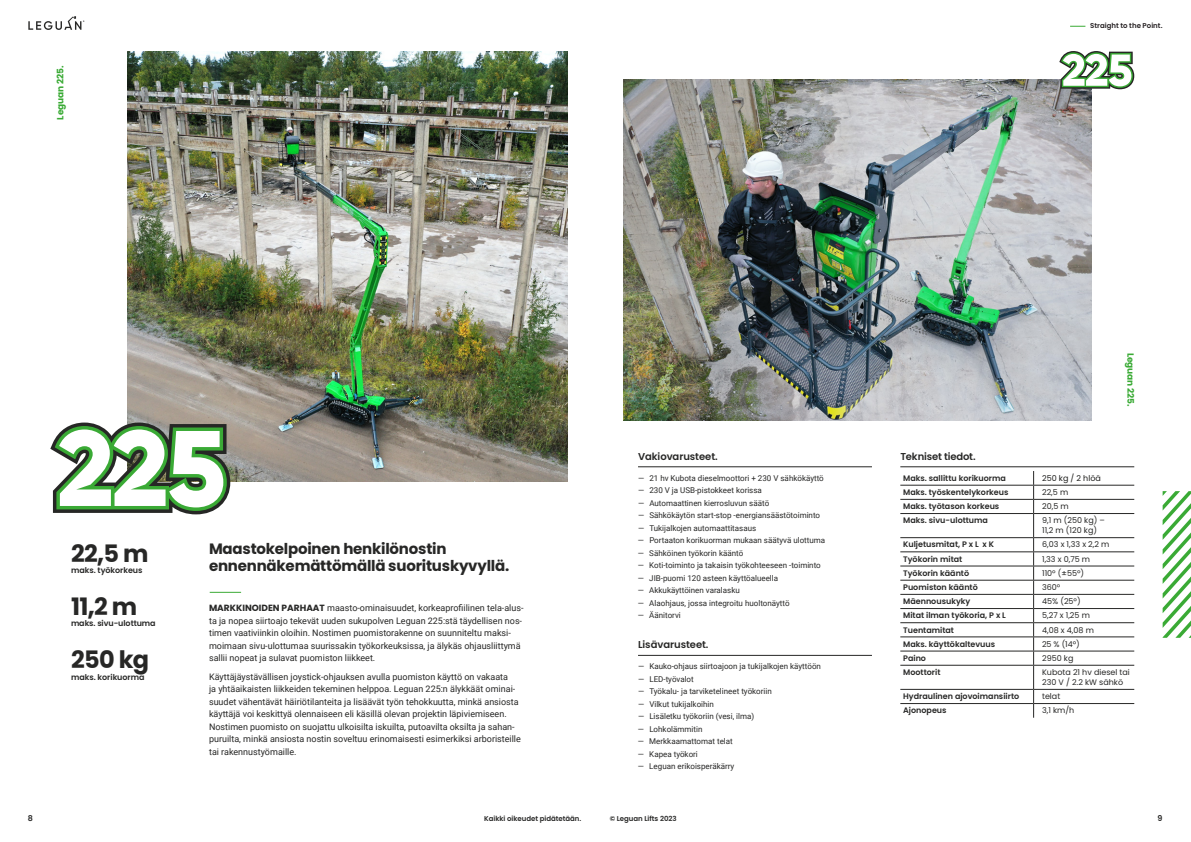
<style>
.page{position:relative;width:1191px;height:842px;background:#fff}
.page>*{position:absolute;margin:0;border:0;box-sizing:border-box;transform-origin:0 0}
.t1{font:700 24px "Poppins";letter-spacing:-.025em;color:#272726}
.t2{font:700 15px/16.2px "Poppins";letter-spacing:-.015em;color:#272726}
.t3{font:600 10px "Poppins";letter-spacing:-.005em;color:#272726}
.t4{font:9px/12.5px "Roboto";color:#272726}
.t5{font:700 9px "Poppins";letter-spacing:-.005em;color:#3aaa35}
.t6{font:8px "Roboto";color:#272726}
.t7{font:600 8px "Poppins";color:#272726}
.t8{font:8px/10px "Poppins";color:#272726}
.t9{font:8px "Poppins";color:#1d1d1b}
.t10{font:600 7px "Poppins";letter-spacing:-.005em;color:#272726}
.t11{font:600 7px "Poppins";color:#252022}
.s1{font-family:"Poppins";font-weight:700}
</style>
<div class="page">
<img style="left:624px;top:79px;width:467px;height:342px">
<svg style="left:1070px;top:26px;width:15px;height:1px"></svg>
<svg style="left:28px;top:16px;width:56px;height:14px"></svg>
<img style="left:128px;top:51px;width:439px;height:431px">
<hr style="left:210px;top:592px;width:31px;height:1px;background:#3aaa35">
<hr style="left:900px;top:466px;width:234px;height:1px;background:#272726">
<hr style="left:900px;top:485px;width:133px;height:1px;background:#272726">
<hr style="left:1033px;top:485px;width:101px;height:1px;background:#272726">
<hr style="left:900px;top:499px;width:133px;height:1px;background:#272726">
<hr style="left:1033px;top:499px;width:101px;height:1px;background:#272726">
<hr style="left:900px;top:513px;width:133px;height:1px;background:#272726">
<hr style="left:1033px;top:513px;width:101px;height:1px;background:#272726">
<hr style="left:900px;top:537px;width:133px;height:1px;background:#272726">
<hr style="left:1033px;top:537px;width:101px;height:1px;background:#272726">
<hr style="left:900px;top:551px;width:133px;height:1px;background:#272726">
<hr style="left:1033px;top:551px;width:101px;height:1px;background:#272726">
<hr style="left:900px;top:566px;width:133px;height:1px;background:#272726">
<hr style="left:1033px;top:566px;width:101px;height:1px;background:#272726">
<hr style="left:900px;top:580px;width:133px;height:1px;background:#272726">
<hr style="left:1033px;top:580px;width:101px;height:1px;background:#272726">
<hr style="left:900px;top:594px;width:133px;height:1px;background:#272726">
<hr style="left:1033px;top:594px;width:101px;height:1px;background:#272726">
<hr style="left:900px;top:608px;width:133px;height:1px;background:#272726">
<hr style="left:1033px;top:608px;width:101px;height:1px;background:#272726">
<hr style="left:900px;top:622px;width:133px;height:1px;background:#272726">
<hr style="left:1033px;top:622px;width:101px;height:1px;background:#272726">
<hr style="left:900px;top:636px;width:133px;height:1px;background:#272726">
<hr style="left:1033px;top:636px;width:101px;height:1px;background:#272726">
<hr style="left:900px;top:651px;width:133px;height:1px;background:#272726">
<hr style="left:1033px;top:651px;width:101px;height:1px;background:#272726">
<hr style="left:900px;top:665px;width:133px;height:1px;background:#272726">
<hr style="left:900px;top:689px;width:133px;height:1px;background:#272726">
<hr style="left:900px;top:703px;width:133px;height:1px;background:#272726">
<svg style="left:1033px;top:471px;width:1px;height:247px"></svg>
<hr style="left:1033px;top:665px;width:101px;height:1px;background:#272726">
<hr style="left:1033px;top:689px;width:101px;height:1px;background:#272726">
<hr style="left:1033px;top:703px;width:101px;height:1px;background:#272726">
<svg style="left:50px;top:423px;width:180px;height:91px"></svg>
<svg style="left:1059px;top:51px;width:75px;height:38px"></svg>
<svg style="left:1162px;top:491px;width:29px;height:147px"></svg>
<hr style="left:638px;top:466px;width:234px;height:1px;background:#272726">
<hr style="left:638px;top:655px;width:234px;height:1px;background:#272726">
<p class="t5" style="left:55px;top:120px;width:56px;rotate:-90deg">Leguan 225.</p>
<p class="t11" style="left:1090px;top:22px;width:74px">Straight to the Point.</p>
<h1 class="t1" style="left:71px;top:539px;width:79px">22,5 m</h1>
<h1 class="t1" style="left:71px;top:593px;width:68px">11,2 m</h1>
<h1 class="t1" style="left:71px;top:646px;width:80px">250 kg</h1>
<p class="t7" style="left:71px;top:565px;width:73px">maks. työkorkeus</p>
<p class="t7" style="left:71px;top:619px;width:86px">maks. sivu-ulottuma</p>
<p class="t7" style="left:71px;top:672px;width:75px">maks. korikuorma</p>
<h2 class="t2" style="left:209px;top:541px;width:302px">Maastokelpoinen henkilönostin ennennäkemättömällä suorituskyvyllä.</h2>
<p class="t4" style="left:209px;top:601px;width:316px"><span class="s1">MARKKINOIDEN PARHAAT</span> maasto-ominaisuudet, korkeaprofiilinen tela-alus&shy;ta ja nopea siirtoajo tekevät uuden sukupolven Leguan 225:stä täydellisen nos&shy;timen vaativiinkin oloihin. Nostimen puomistorakenne on suunniteltu maksi&shy;moimaan sivu-ulottumaa suurissakin työkorkeuksissa, ja älykäs ohjausliittymä sallii nopeat ja sulavat puomiston liikkeet.</p>
<p class="t4" style="left:209px;top:670px;width:313px">Käyttäjäystävällisen joystick-ohjauksen avulla puomiston käyttö on vakaata<br>ja yhtäaikaisten liikkeiden tekeminen helppoa. Leguan 225:n älykkäät ominai&shy;suudet vähentävät häiriötilanteita ja lisäävät työn tehokkuutta, minkä ansiosta käyttäjä voi keskittyä olennaiseen eli käsillä olevan projektin läpiviemiseen.<br>Nostimen puomisto on suojattu ulkoisilta iskuilta, putoavilta oksilta ja sahan&shy;puruilta, minkä ansiosta nostin soveltuu erinomaisesti esimerkiksi arboristeille tai rakennustyömaille.</p>
<p class="t7" style="left:28px;top:813px;width:7px">8</p>
<p class="t10" style="left:484px;top:814px;width:98px">Kaikki oikeudet pidätetään.</p>
<p class="t3" style="left:638px;top:450px;width:81px">Vakiovarusteet.</p>
<p class="t6" style="left:638px;top:472px;width:187px">— 21 hv Kubota dieselmoottori + 230 V sähkökäyttö</p>
<p class="t6" style="left:638px;top:485px;width:125px">— 230 V ja USB-pistokkeet korissa</p>
<p class="t6" style="left:638px;top:497px;width:133px">— Automaattinen kierrosluvun säätö</p>
<p class="t6" style="left:638px;top:510px;width:184px">— Sähkökäytön start-stop -energiansäästötoiminto</p>
<p class="t6" style="left:638px;top:522px;width:120px">— Tukijalkojen automaattitasaus</p>
<p class="t6" style="left:638px;top:535px;width:189px">— Portaaton korikuorman mukaan säätyvä ulottuma</p>
<p class="t6" style="left:638px;top:547px;width:107px">— Sähköinen työkorin kääntö</p>
<p class="t6" style="left:638px;top:560px;width:184px">— Koti-toiminto ja takaisin työkohteeseen -toiminto</p>
<p class="t6" style="left:638px;top:572px;width:142px">— JIB-puomi 120 asteen käyttöalueella</p>
<p class="t6" style="left:638px;top:585px;width:103px">— Akkukäyttöinen varalasku</p>
<p class="t6" style="left:638px;top:597px;width:153px">— Alaohjaus, jossa integroitu huoltonäyttö</p>
<p class="t6" style="left:638px;top:610px;width:44px">— Äänitorvi</p>
<p class="t3" style="left:638px;top:639px;width:72px">Lisävarusteet.</p>
<p class="t6" style="left:638px;top:661px;width:184px">— Kauko-ohjaus siirtoajoon ja tukijalkojen käyttöön</p>
<p class="t6" style="left:638px;top:673px;width:57px">— LED-työvalot</p>
<p class="t6" style="left:638px;top:686px;width:135px">— Työkalu- ja tarviketelineet työkoriin</p>
<p class="t6" style="left:638px;top:698px;width:77px">— Vilkut tukijalkoihin</p>
<p class="t6" style="left:638px;top:711px;width:118px">— Lisäletku työkoriin (vesi, ilma)</p>
<p class="t6" style="left:638px;top:723px;width:66px">— Lohkolämmitin</p>
<p class="t6" style="left:638px;top:736px;width:96px">— Merkkaamattomat telat</p>
<p class="t6" style="left:638px;top:748px;width:61px">— Kapea työkori</p>
<p class="t6" style="left:638px;top:761px;width:98px">— Leguan erikoisperäkärry</p>
<p class="t3" style="left:900px;top:450px;width:77px">Tekniset tiedot.</p>
<p class="t5" style="left:1136px;top:352px;width:56px;rotate:90deg">Leguan 225.</p>
<p class="t7" style="left:903px;top:473px;width:104px">Maks. sallittu korikuorma</p>
<p class="t9" style="left:1042px;top:473px;width:60px">250 kg / 2 hlöä</p>
<p class="t7" style="left:903px;top:488px;width:107px">Maks. työskentelykorkeus</p>
<p class="t8" style="left:1042px;top:487px;width:28px">22,5 m</p>
<p class="t7" style="left:903px;top:502px;width:98px">Maks. työtason korkeus</p>
<p class="t8" style="left:1042px;top:501px;width:28px">20,5 m</p>
<p class="t7" style="left:903px;top:516px;width:86px">Maks. sivu-ulottuma</p>
<p class="t8" style="left:1042px;top:516px;width:64px">9,1 m (250 kg) –<br>11,2 m (120 kg)</p>
<p class="t7" style="left:903px;top:540px;width:92px">Kuljetusmitat, P x L x K</p>
<p class="t8" style="left:1042px;top:540px;width:69px">6,03 x 1,33 x 2,2 m</p>
<p class="t7" style="left:903px;top:554px;width:61px">Työkorin mitat</p>
<p class="t8" style="left:1042px;top:554px;width:50px">1,33 x 0,75 m</p>
<p class="t7" style="left:903px;top:568px;width:67px">Työkorin kääntö</p>
<p class="t8" style="left:1042px;top:568px;width:44px">110º (±55º)</p>
<p class="t7" style="left:903px;top:583px;width:76px">Puomiston kääntö</p>
<p class="t8" style="left:1042px;top:582px;width:20px">360º</p>
<p class="t7" style="left:903px;top:597px;width:69px">Mäennousukyky</p>
<p class="t8" style="left:1042px;top:596px;width:40px">45% (25º)</p>
<p class="t7" style="left:903px;top:611px;width:104px">Mitat ilman työkoria, P x L</p>
<p class="t8" style="left:1042px;top:611px;width:49px">5,27 x 1,25 m</p>
<p class="t7" style="left:903px;top:625px;width:52px">Tuentamitat</p>
<p class="t8" style="left:1042px;top:625px;width:53px">4,08 x 4,08 m</p>
<p class="t7" style="left:903px;top:639px;width:93px">Maks. käyttökaltevuus</p>
<p class="t8" style="left:1042px;top:639px;width:39px">25 % (14º)</p>
<p class="t7" style="left:903px;top:653px;width:24px">Paino</p>
<p class="t8" style="left:1042px;top:653px;width:33px">2950 kg</p>
<p class="t7" style="left:903px;top:668px;width:39px">Moottorit</p>
<p class="t8" style="left:1042px;top:667px;width:89px">Kubota 21 hv diesel tai<br>230 V / 2.2 kW sähkö</p>
<p class="t7" style="left:903px;top:692px;width:118px">Hydraulinen ajovoimansiirto</p>
<p class="t8" style="left:1042px;top:691px;width:20px">telat</p>
<p class="t7" style="left:903px;top:706px;width:45px">Ajonopeus</p>
<p class="t8" style="left:1042px;top:706px;width:34px">3,1 km/h</p>
<p class="t10" style="left:609px;top:814px;width:68px">© Leguan Lifts 2023</p>
<p class="t7" style="left:1157px;top:813px;width:7px">9</p>
</div>
